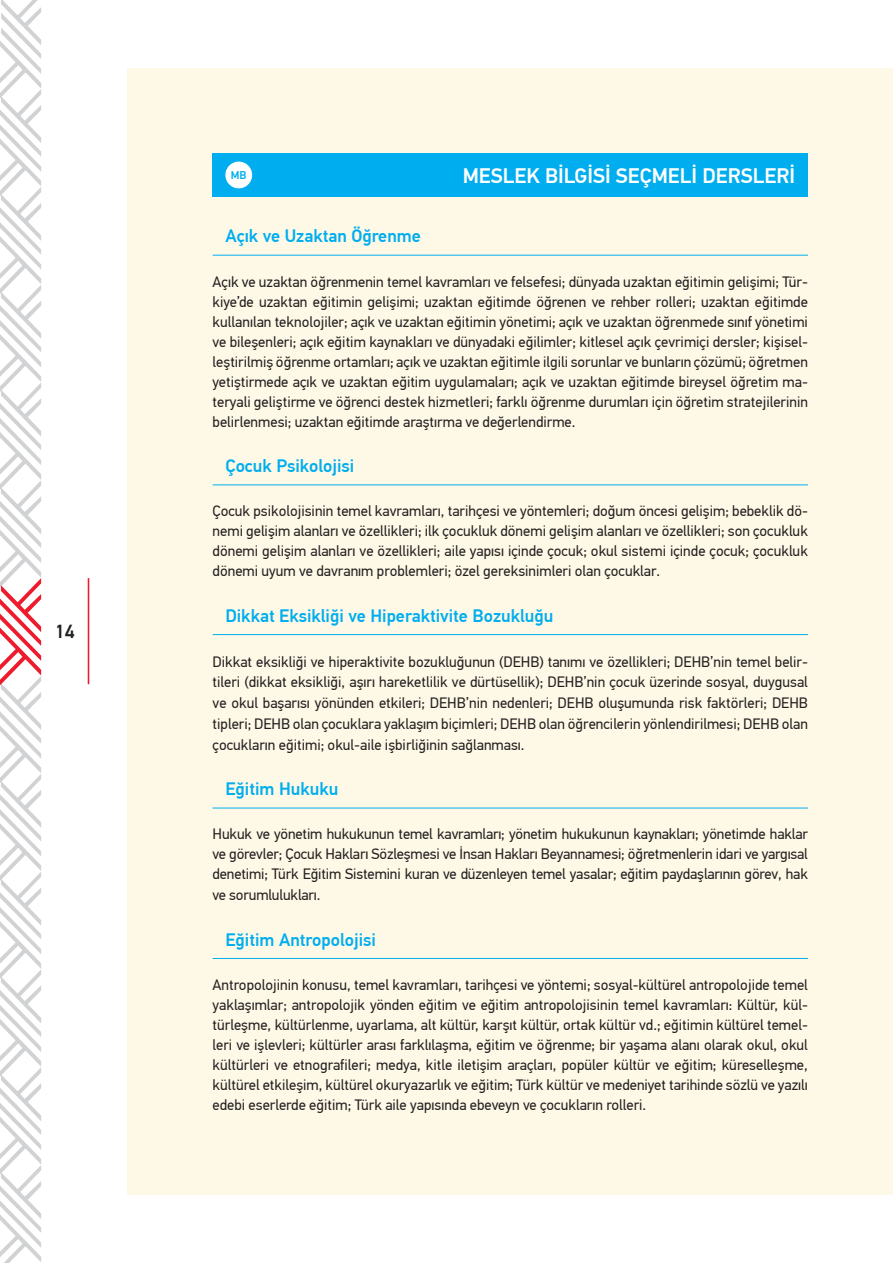
<style>
.page{position:relative;width:893px;height:1263px;background:#fff}
.page>*{position:absolute;margin:0;border:0;box-sizing:border-box;transform-origin:0 0}
.t1{font:500 21px "PF Din Text Pro";color:#fff}
.t2{font:500 18.9px "PF Din Text Pro";color:#231f20}
.t3{font:500 18px "PF Din Text Pro";color:#00aeef}
.t4{font:15px/20px "PF Din Text Pro";color:#231f20;text-align:justify}
.t5{font:500 11.25px "PF Din Text Pro";color:#00aeef}
</style>
<div class="page">
<div style="left:128px;top:68px;width:765px;height:1127px;background:#fef8e6"></div>
<hr style="left:88px;top:578px;width:1px;height:106px;background:#ee1b2d">
<svg style="left:0;top:0;width:41px;height:1263px"></svg>
<div style="left:213px;top:153px;width:595px;height:44px;background:#00aeef"></div>
<div style="left:225px;top:162px;width:27px;height:26px;background:#fff;border-radius:50%"></div>
<hr style="left:213px;top:255px;width:595px;height:1px;background:#00aeef">
<hr style="left:213px;top:484px;width:595px;height:1px;background:#00aeef">
<hr style="left:213px;top:634px;width:595px;height:1px;background:#00aeef">
<hr style="left:213px;top:808px;width:595px;height:1px;background:#00aeef">
<hr style="left:213px;top:958px;width:595px;height:1px;background:#00aeef">
<p class="t2" style="left:55px;top:620px;width:21px">14</p>
<p class="t5" style="left:231px;top:169px;width:17px">MB</p>
<h1 class="t1" style="left:463px;top:163px;width:334px">MESLEK BİLGİSİ SEÇMELİ DERSLERİ</h1>
<p class="t3" style="left:225px;top:225px;width:197px">Açık ve Uzaktan Öğrenme</p>
<p class="t4" style="left:213px;top:272px;width:597px">Açık ve uzaktan öğrenmenin temel kavramları ve felsefesi; dünyada uzaktan eğitimin gelişimi; Tür&shy;kiye’de uzaktan eğitimin gelişimi; uzaktan eğitimde öğrenen ve rehber rolleri; uzaktan eğitimde kullanılan teknolojiler; açık ve uzaktan eğitimin yönetimi; açık ve uzaktan öğrenmede sınıf yönetimi ve bileşenleri; açık eğitim kaynakları ve dünyadaki eğilimler; kitlesel açık çevrimiçi dersler; kişisel&shy;leştirilmiş öğrenme ortamları; açık ve uzaktan eğitimle ilgili sorunlar ve bunların çözümü; öğretmen yetiştirmede açık ve uzaktan eğitim uygulamaları; açık ve uzaktan eğitimde bireysel öğretim ma&shy;teryali geliştirme ve öğrenci destek hizmetleri; farklı öğrenme durumları için öğretim stratejilerinin belirlenmesi; uzaktan eğitimde araştırma ve değerlendirme.</p>
<p class="t3" style="left:225px;top:455px;width:131px">Çocuk Psikolojisi</p>
<p class="t4" style="left:213px;top:501px;width:597px">Çocuk psikolojisinin temel kavramları, tarihçesi ve yöntemleri; doğum öncesi gelişim; bebeklik dö&shy;nemi gelişim alanları ve özellikleri; ilk çocukluk dönemi gelişim alanları ve özellikleri; son çocukluk dönemi gelişim alanları ve özellikleri; aile yapısı içinde çocuk; okul sistemi içinde çocuk; çocukluk dönemi uyum ve davranım problemleri; özel gereksinimleri olan çocuklar.</p>
<p class="t3" style="left:225px;top:605px;width:330px">Dikkat Eksikliği ve Hiperaktivite Bozukluğu</p>
<p class="t4" style="left:213px;top:651px;width:597px;line-height:20.7px">Dikkat eksikliği ve hiperaktivite bozukluğunun (DEHB) tanımı ve özellikleri; DEHB’nin temel belir&shy;tileri (dikkat eksikliği, aşırı hareketlilik ve dürtüsellik); DEHB’nin çocuk üzerinde sosyal, duygusal ve okul başarısı yönünden etkileri; DEHB’nin nedenleri; DEHB oluşumunda risk faktörleri; DEHB tipleri; DEHB olan çocuklara yaklaşım biçimleri; DEHB olan öğrencilerin yönlendirilmesi; DEHB olan çocukların eğitimi; okul-aile işbirliğinin sağlanması.</p>
<p class="t3" style="left:225px;top:778px;width:114px">Eğitim Hukuku</p>
<p class="t4" style="left:213px;top:824px;width:597px">Hukuk ve yönetim hukukunun temel kavramları; yönetim hukukunun kaynakları; yönetimde haklar ve görevler; Çocuk Hakları Sözleşmesi ve İnsan Hakları Beyannamesi; öğretmenlerin idari ve yargısal denetimi; Türk Eğitim Sistemini kuran ve düzenleyen temel yasalar; eğitim paydaşlarının görev, hak ve sorumlulukları.</p>
<p class="t3" style="left:225px;top:929px;width:152px">Eğitim Antropolojisi</p>
<p class="t4" style="left:213px;top:975px;width:597px">Antropolojinin konusu, temel kavramları, tarihçesi ve yöntemi; sosyal-kültürel antropolojide temel yaklaşımlar; antropolojik yönden eğitim ve eğitim antropolojisinin temel kavramları: Kültür, kül&shy;türleşme, kültürlenme, uyarlama, alt kültür, karşıt kültür, ortak kültür vd.; eğitimin kültürel temel&shy;leri ve işlevleri; kültürler arası farklılaşma, eğitim ve öğrenme; bir yaşama alanı olarak okul, okul kültürleri ve etnografileri; medya, kitle iletişim araçları, popüler kültür ve eğitim; küreselleşme, kültürel etkileşim, kültürel okuryazarlık ve eğitim; Türk kültür ve medeniyet tarihinde sözlü ve yazılı edebi eserlerde eğitim; Türk aile yapısında ebeveyn ve çocukların rolleri.</p>
</div>
